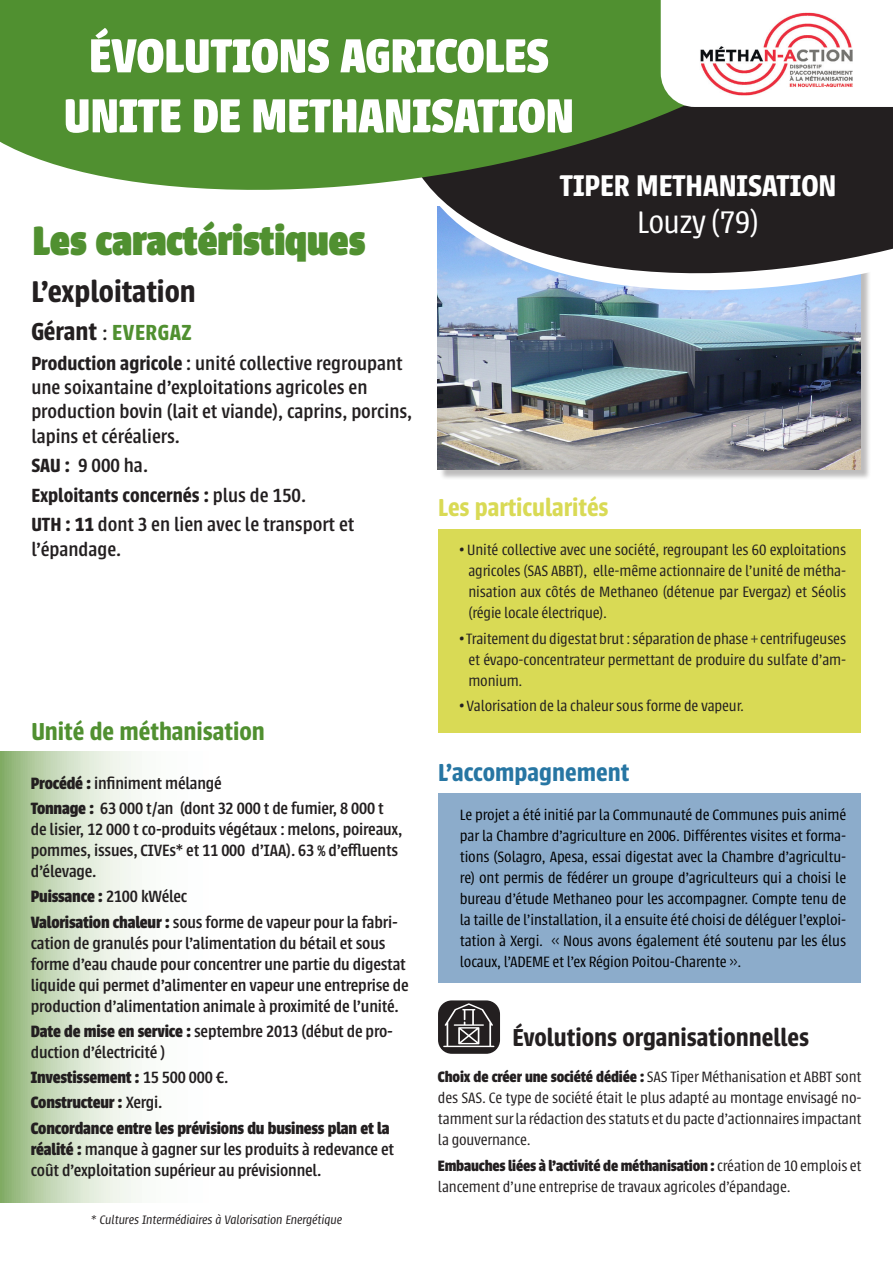
<style>
.page{position:relative;width:893px;height:1263px;background:#fff}
.page>*{position:absolute;margin:0;border:0;box-sizing:border-box;transform-origin:0 0}
.t1{font:700 52.5px/60px "Urbana";color:#fff;text-align:center}
.t2{font:900 45px "Urbana";color:#509030}
.t3{font:300 34.5px "Urbana";letter-spacing:-.02em;color:#fff}
.t4{font:600 33px "Urbana";color:#fff}
.t5{font:600 33px "Urbana";color:#231f20}
.t6{font:600 27px "Urbana";color:#231f20}
.t7{font:600 27px "Urbana";color:#509030}
.t8{font:600 27px "Urbana";color:#d9da55}
.t9{font:600 27px "Urbana";color:#2776a3}
.t10{font:600 24px "Urbana";letter-spacing:.025em;color:#509030}
.t11{font:500 21px/24.5px "Urbana";color:#231f20}
.t12{font:600 21px "Urbana";color:#231f20}
.t13{font:500 18px/21px "Urbana";letter-spacing:-.01em;color:#231f20}
.t14{font:700 18px "Urbana";letter-spacing:-.01em;color:#231f20}
.t15{font:300 16.5px/21px "Urbana";letter-spacing:-.01em;color:#231f20;text-align:justify}
.t16{font:300 16.5px/21px "Urbana";letter-spacing:-.01em;color:#000001;text-align:justify}
.t17{font:italic 300 13.5px "Urbana";letter-spacing:-.01em;color:#231f20}
.s1{font-size:27px;color:#231f20}
.s2{font-weight:500;font-size:21px;color:#231f20}
.s3{font-weight:600}
.s4{font-weight:500}
.s5{font-weight:700}
</style>
<div class="page">
<svg style="left:0;top:751px;width:140px;height:451px"></svg>
<div style="left:439px;top:208px;width:432px;height:273px;background:#231f20;opacity:.3"></div>
<img style="left:438px;top:320px;width:423px;height:150px">
<svg style="left:437px;top:303px;width:434px;height:17px"></svg>
<svg style="left:437px;top:107px;width:456px;height:196px;fill:#231f20"></svg>
<svg style="left:0;top:0;width:850px;height:213px;fill:#509030"></svg>
<svg style="left:661px;top:0;width:189px;height:107px"></svg>
<div style="left:438px;top:530px;width:422px;height:203px;background:#d9da55"></div>
<div style="left:438px;top:794px;width:422px;height:189px;background:#8caccb"></div>
<div style="left:438px;top:1000px;width:62px;height:54px;background:#231f20;border-radius:14px"></div>
<svg style="left:443px;top:1003px;width:51px;height:44px"></svg>
<img style="left:688px;top:10px;width:165px;height:89px">
<p class="t1" style="left:64px;top:26px;width:512px">ÉVOLUTIONS AGRICOLES<br>UNITE DE METHANISATION</p>
<p class="t2" style="left:33px;top:215px;width:334px">Les caractéristiques</p>
<p class="t5" style="left:31px;top:273px;width:166px">L’exploitation</p>
<p class="t10" style="left:31px;top:319px;width:162px"><span class="s1">Gérant</span> <span class="s2">:</span> EVERGAZ</p>
<p class="t11" style="left:31px;top:351px;width:382px"><span class="s3">Production agricole</span> : unité collective regroupant une soixantaine d’exploitations agricoles en production bovin (lait et viande), caprins, porcins, lapins et céréaliers.</p>
<p class="t11" style="left:31px;top:454px;width:118px"><span class="s3">SAU :</span> 9 000 ha.</p>
<p class="t12" style="left:31px;top:483px;width:276px">Exploitants concernés : <span class="s4">plus de 150.</span></p>
<p class="t11" style="left:31px;top:512px;width:325px;line-height:25.2px"><span class="s3">UTH : 11</span> dont 3 en lien avec le transport et l’épandage.</p>
<p class="t7" style="left:31px;top:716px;width:235px">Unité de méthanisation</p>
<p class="t13" style="left:31px;top:773px;width:192px"><span class="s5">Procédé :</span> infiniment mélangé</p>
<p class="t13" style="left:31px;top:798px;width:373px"><span class="s5">Tonnage :</span> 63 000 t/an (dont 32 000 t de fumier, 8 000 t de lisier, 12 000 t co-produits végétaux : melons, poireaux, pommes, issues, CIVEs* et 11 000 d’IAA). 63 % d’effluents d’élevage.</p>
<p class="t14" style="left:31px;top:886px;width:158px">Puissance : <span class="s4">2100 kWélec</span></p>
<p class="t13" style="left:31px;top:912px;width:379px"><span class="s5">Valorisation chaleur :</span> sous forme de vapeur pour la fabri&shy;cation de granulés pour l’alimentation du bétail et sous forme d’eau chaude pour concentrer une partie du digestat liquide qui permet d’alimenter en vapeur une entreprise de production d’alimentation animale à proximité de l’unité.</p>
<p class="t13" style="left:31px;top:1021px;width:364px"><span class="s5">Date de mise en service :</span> septembre 2013 (début de pro&shy;duction d’électricité )</p>
<p class="t14" style="left:31px;top:1067px;width:199px">Investissement : <span class="s4">15 500 000 €.</span></p>
<p class="t14" style="left:31px;top:1092px;width:133px">Constructeur : <span class="s4">Xergi.</span></p>
<p class="t13" style="left:31px;top:1118px;width:365px"><span class="s5">Concordance entre les prévisions du business plan et la réalité :</span> manque à gagner sur les produits à redevance et coût d’exploitation supérieur au prévisionnel.</p>
<p class="t17" style="left:91px;top:1212px;width:253px">* Cultures Intermédiaires à Valorisation Energétique</p>
<p class="t4" style="left:560px;top:167px;width:278px">TIPER METHANISATION</p>
<p class="t3" style="left:637px;top:204px;width:123px">Louzy (79)</p>
<p class="t8" style="left:438px;top:493px;width:172px">Les particularités</p>
<p class="t15" style="left:468px;top:540px;width:379px;text-indent:-9px">• Unité collective avec une société, regroupant les 60 exploitations agricoles (SAS ABBT), elle-même actionnaire de l’unité de métha&shy;nisation aux côtés de Methaneo (détenue par Evergaz) et Séolis (régie locale électrique).</p>
<p class="t15" style="left:468px;top:628px;width:379px;text-indent:-9px">• Traitement du digestat brut : séparation de phase + centrifugeuses et évapo-concentrateur permettant de produire du sulfate d’am&shy;monium.</p>
<p class="t15" style="left:460px;top:695px;width:286px">• Valorisation de la chaleur sous forme de vapeur.</p>
<p class="t9" style="left:438px;top:757px;width:193px">L’accompagnement</p>
<p class="t16" style="left:460px;top:804px;width:388px">Le projet a été initié par la Communauté de Communes puis animé par la Chambre d’agriculture en 2006. Différentes visites et forma&shy;tions (Solagro, Apesa, essai digestat avec la Chambre d’agricultu&shy;re) ont permis de fédérer un groupe d’agriculteurs qui a choisi le bureau d’étude Methaneo pour les accompagner. Compte tenu de la taille de l’installation, il a ensuite été choisi de déléguer l’exploi&shy;tation à Xergi. « Nous avons également été soutenu par les élus locaux, l’ADEME et l’ex Région Poitou-Charente ».</p>
<p class="t6" style="left:512px;top:1022px;width:298px">Évolutions organisationnelles</p>
<p class="t15" style="left:438px;top:1066px;width:425px"><span class="s5">Choix de créer une société dédiée :</span> SAS Tiper Méthanisation et ABBT sont des SAS. Ce type de société était le plus adapté au montage envisagé no&shy;tamment sur la rédaction des statuts et du pacte d’actionnaires impactant la gouvernance.</p>
<p class="t15" style="left:438px;top:1155px;width:425px"><span class="s5">Embauches liées à l’activité de méthanisation :</span> création de 10 emplois et lancement d’une entreprise de travaux agricoles d’épandage.</p>
</div>
